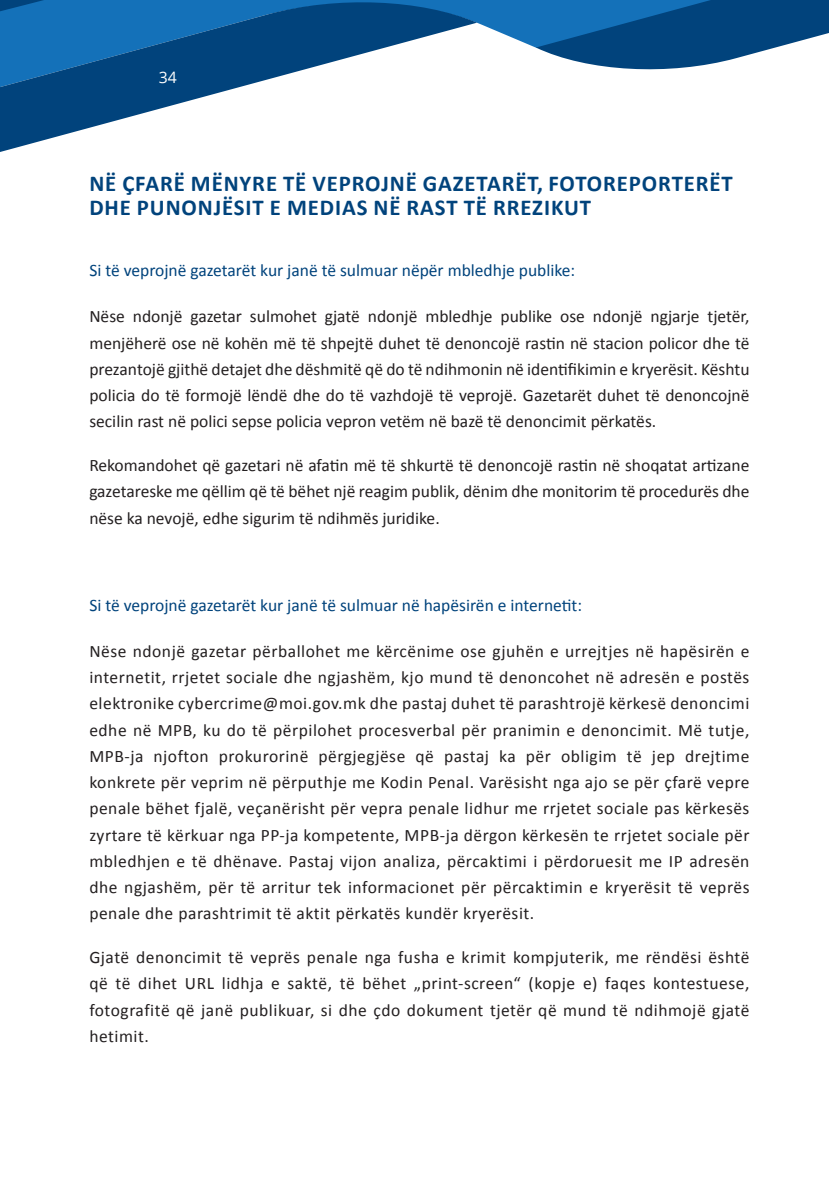
<style>
.page{position:relative;width:829px;height:1186px;background:#fff}
.page>*{position:absolute;margin:0;border:0;box-sizing:border-box;transform-origin:0 0}
.t1{font:700 22.75px/24.5px "Calibri";letter-spacing:.04em;color:#01437c}
.t2{font:17.5px/26.2px "Calibri";letter-spacing:.005em;color:#231f20;text-align:justify}
.t3{font:17.5px "Calibri";color:#01437c}
.t4{font:15.75px "Open Sans";color:#fff}
</style>
<div class="page">
<svg style="left:477px;top:0;width:59px;height:48px;fill:#1471b9"></svg>
<svg style="left:0;top:0;width:477px;height:152px"></svg>
<svg style="left:536px;top:0;width:292px;height:70px"></svg>
<div style="left:0;top:0;width:184px;height:31px;background:#1471b9"></div>
<p class="t4" style="left:159px;top:67px;width:20px">34</p>
<h1 class="t1" style="left:89px;top:171px;width:645px">NË ÇFARË MËNYRE TË VEPROJNË GAZETARËT, FOTOREPORTERËT<br>DHE PUNONJËSIT E MEDIAS NË RAST TË RREZIKUT</h1>
<p class="t3" style="left:89px;top:259px;width:487px">Si të veprojnë gazetarët kur janë të sulmuar nëpër mbledhje publike:</p>
<p class="t2" style="left:89px;top:303px;width:661px">Nëse ndonjë gazetar sulmohet gjatë ndonjë mbledhje publike ose ndonjë ngjarje tjetër, menjëherë ose në kohën më të shpejtë duhet të denoncojë rastin në stacion policor dhe të prezantojë gjithë detajet dhe dëshmitë që do të ndihmonin në identifikimin e kryerësit. Kështu policia do të formojë lëndë dhe do të vazhdojë të veprojë. Gazetarët duhet të denoncojnë secilin rast në polici sepse policia vepron vetëm në bazë të denoncimit përkatës.</p>
<p class="t2" style="left:89px;top:452px;width:661px">Rekomandohet që gazetari në afatin më të shkurtë të denoncojë rastin në shoqatat artizane gazetareske me qëllim që të bëhet një reagim publik, dënim dhe monitorim të procedurës dhe nëse ka nevojë, edhe sigurim të ndihmës juridike.</p>
<p class="t3" style="left:89px;top:594px;width:494px">Si të veprojnë gazetarët kur janë të sulmuar në hapësirën e internetit:</p>
<p class="t2" style="left:89px;top:638px;width:661px">Nëse ndonjë gazetar përballohet me kërcënime ose gjuhën e urrejtjes në hapësirën e internetit, rrjetet sociale dhe ngjashëm, kjo mund të denoncohet në adresën e postës elektronike cybercrime@moi.gov.mk dhe pastaj duhet të parashtrojë kërkesë denoncimi edhe në MPB, ku do të përpilohet procesverbal për pranimin e denoncimit. Më tutje, MPB-ja njofton prokurorinë përgjegjëse që pastaj ka për obligim të jep drejtime konkrete për veprim në përputhje me Kodin Penal. Varësisht nga ajo se për çfarë vepre penale bëhet fjalë, veçanërisht për vepra penale lidhur me rrjetet sociale pas kërkesës zyrtare të kërkuar nga PP-ja kompetente, MPB-ja dërgon kërkesën te rrjetet sociale për mbledhjen e të dhënave. Pastaj vijon analiza, përcaktimi i përdoruesit me IP adresën dhe ngjashëm, për të arritur tek informacionet për përcaktimin e kryerësit të veprës penale dhe parashtrimit të aktit përkatës kundër kryerësit.</p>
<p class="t2" style="left:89px;top:944px;width:661px">Gjatë denoncimit të veprës penale nga fusha e krimit kompjuterik, me rëndësi është që të dihet URL lidhja e saktë, të bëhet „print-screen“ (kopje e) faqes kontestuese, fotografitë që janë publikuar, si dhe çdo dokument tjetër që mund të ndihmojë gjatë hetimit.</p>
</div>
